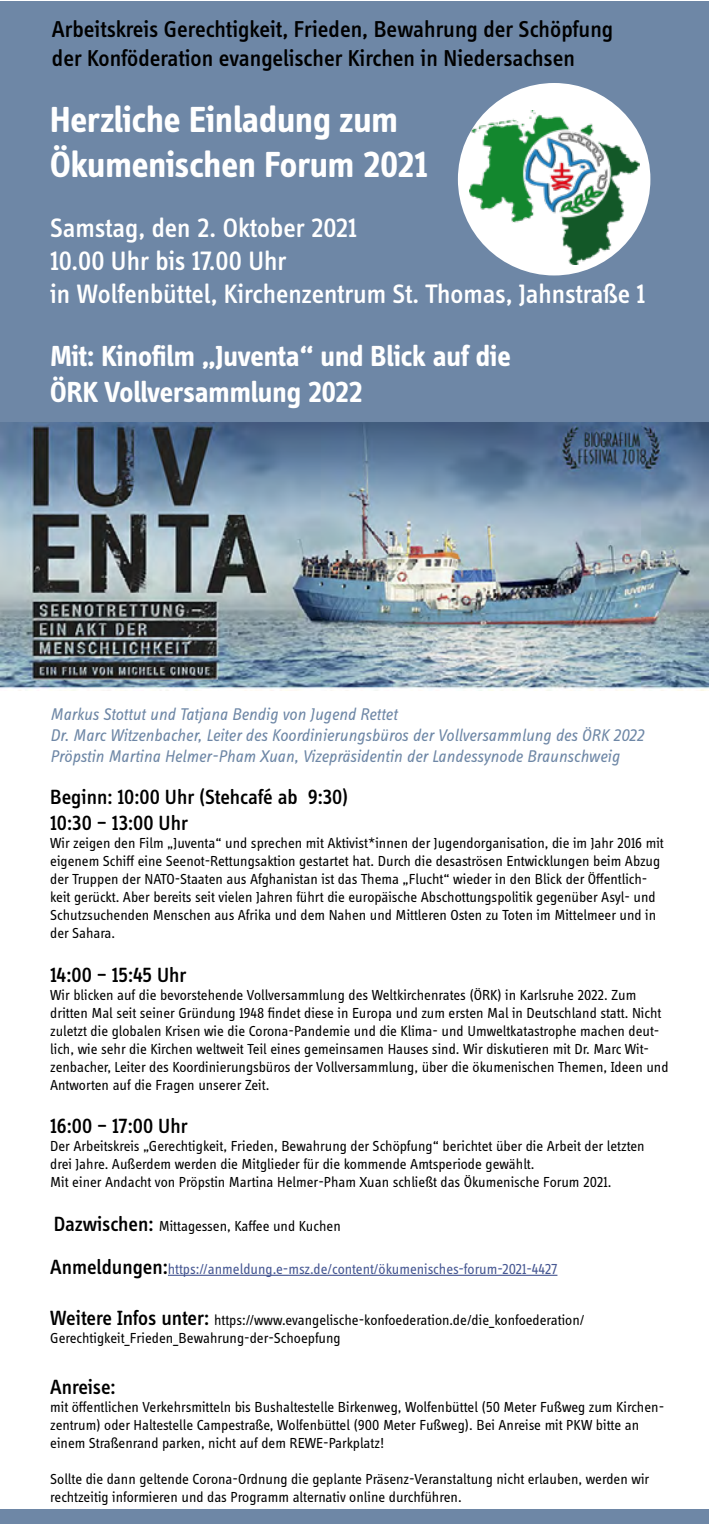
<style>
.page{position:relative;width:709px;height:1524px;background:#fff}
.page>*{position:absolute;margin:0;border:0;box-sizing:border-box;transform-origin:0 0}
.t1{font:700 37.5px "Info Display Pro";color:#fff}
.t2{font:700 30px/36px "Info Display Pro";letter-spacing:-.005em;color:#fff}
.t3{font:500 27.5px "Info Display Pro";color:#fff}
.t4{font:500 23.75px "Info Display Pro";color:#000}
.t5{font:500 21.25px "Info Display Pro";color:#000}
.t6{font:italic 17.5px "Info Display Pro";letter-spacing:-.005em;color:#6e87a6}
.t7{font:15px/18px "Info Display Pro";color:#000}
.t8{font:15px "Info Display Pro";color:#465792}
.s1{font-weight:500;font-size:21.25px}
.s2{font-weight:500;font-size:21.25px;color:#000}
</style>
<div class="page">
<div style="left:1px;top:1px;width:708px;height:426px;background:#6e87a6"></div>
<hr style="left:168px;top:1274px;width:389px;height:2px;background:#465792">
<div style="left:458px;top:83px;width:192px;height:192px;background:#fff;border-radius:50%"></div>
<img style="left:469px;top:111px;width:170px;height:153px">
<img style="left:1px;top:423px;width:708px;height:267px">
<div style="left:0;top:1509px;width:709px;height:15px;background:#6e87a6"></div>
<p class="t4" style="left:52px;top:15px;width:563px">Arbeitskreis Gerechtigkeit, Frieden, Bewahrung der Schöpfung</p>
<p class="t4" style="left:52px;top:44px;width:524px">der Konföderation evangelischer Kirchen in Niedersachsen</p>
<p class="t1" style="left:50px;top:97px;width:349px">Herzliche Einladung zum</p>
<p class="t1" style="left:50px;top:142px;width:379px">Ökumenischen Forum 2021</p>
<p class="t3" style="left:50px;top:212px;width:308px">Samstag, den 2. Oktober 2021</p>
<p class="t3" style="left:50px;top:245px;width:238px">10.00 Uhr bis 17.00 Uhr</p>
<p class="t3" style="left:50px;top:278px;width:596px">in Wolfenbüttel, Kirchenzentrum St. Thomas, Jahnstraße 1</p>
<p class="t2" style="left:50px;top:338px;width:462px">Mit: Kinofilm „Juventa“ und Blick auf die<br>ÖRK Vollversammlung 2022</p>
<p class="t6" style="left:50px;top:704px;width:348px">Markus Stottut und Tatjana Bendig von Jugend Rettet</p>
<p class="t6" style="left:50px;top:725px;width:595px">Dr. Marc Witzenbacher, Leiter des Koordinierungsbüros der Vollversammlung des ÖRK 2022</p>
<p class="t6" style="left:50px;top:746px;width:571px">Pröpstin Martina Helmer-Pham Xuan, Vizepräsidentin der Landessynode Braunschweig</p>
<p class="t5" style="left:50px;top:785px;width:299px">Beginn: 10:00 Uhr (Stehcafé ab 9:30)</p>
<p class="t5" style="left:50px;top:810px;width:139px">10:30 – 13:00 Uhr</p>
<p class="t7" style="left:50px;top:833px;width:615px">Wir zeigen den Film „Juventa“ und sprechen mit Aktivist*innen der Jugendorganisation, die im Jahr 2016 mit eigenem Schiff eine Seenot-Rettungsaktion gestartet hat. Durch die desaströsen Entwicklungen beim Abzug der Truppen der NATO-Staaten aus Afghanistan ist das Thema „Flucht“ wieder in den Blick der Öffentlich&shy;keit gerückt. Aber bereits seit vielen Jahren führt die europäische Abschottungspolitik gegenüber Asyl- und Schutzsuchenden Menschen aus Afrika und dem Nahen und Mittleren Osten zu Toten im Mittelmeer und in der Sahara.</p>
<p class="t5" style="left:50px;top:962px;width:138px">14:00 – 15:45 Uhr</p>
<p class="t7" style="left:50px;top:985px;width:620px">Wir blicken auf die bevorstehende Vollversammlung des Weltkirchenrates (ÖRK) in Karlsruhe 2022. Zum dritten Mal seit seiner Gründung 1948 findet diese in Europa und zum ersten Mal in Deutschland statt. Nicht zuletzt die globalen Krisen wie die Corona-Pandemie und die Klima- und Umweltkatastrophe machen deut&shy;lich, wie sehr die Kirchen weltweit Teil eines gemeinsamen Hauses sind. Wir diskutieren mit Dr. Marc Wit&shy;zenbacher, Leiter des Koordinierungsbüros der Vollversammlung, über die ökumenischen Themen, Ideen und Antworten auf die Fragen unserer Zeit.</p>
<p class="t5" style="left:50px;top:1113px;width:139px">16:00 – 17:00 Uhr</p>
<p class="t7" style="left:50px;top:1136px;width:596px">Der Arbeitskreis „Gerechtigkeit, Frieden, Bewahrung der Schöpfung“ berichtet über die Arbeit der letzten drei Jahre. Außerdem werden die Mitglieder für die kommende Amtsperiode gewählt.</p>
<p class="t7" style="left:50px;top:1172px;width:562px">Mit einer Andacht von Pröpstin Martina Helmer-Pham Xuan schließt das Ökumenische Forum 2021.</p>
<p class="t7" style="left:54px;top:1216px;width:288px"><span class="s1">Dazwischen:</span> Mittagessen, Kaffee und Kuchen</p>
<p class="t8" style="left:50px;top:1260px;width:509px"><span class="s2">Anmeldungen:</span>https://anmeldung.e-msz.de/content/ökumenisches-forum-2021-4427</p>
<p class="t7" style="left:50px;top:1310px;width:535px"><span class="s1">Weitere Infos unter:</span> https://www.evangelische-konfoederation.de/die_konfoederation/</p>
<p class="t7" style="left:50px;top:1328px;width:292px">Gerechtigkeit_Frieden_Bewahrung-der-Schoepfung</p>
<p class="t5" style="left:50px;top:1374px;width:67px">Anreise:</p>
<p class="t7" style="left:50px;top:1397px;width:615px">mit öffentlichen Verkehrsmitteln bis Bushaltestelle Birkenweg, Wolfenbüttel (50 Meter Fußweg zum Kirchen&shy;zentrum) oder Haltestelle Campestraße, Wolfenbüttel (900 Meter Fußweg). Bei Anreise mit PKW bitte an einem Straßenrand parken, nicht auf dem REWE-Parkplatz!</p>
<p class="t7" style="left:50px;top:1469px;width:600px">Sollte die dann geltende Corona-Ordnung die geplante Präsenz-Veranstaltung nicht erlauben, werden wir rechtzeitig informieren und das Programm alternativ online durchführen.</p>
</div>
